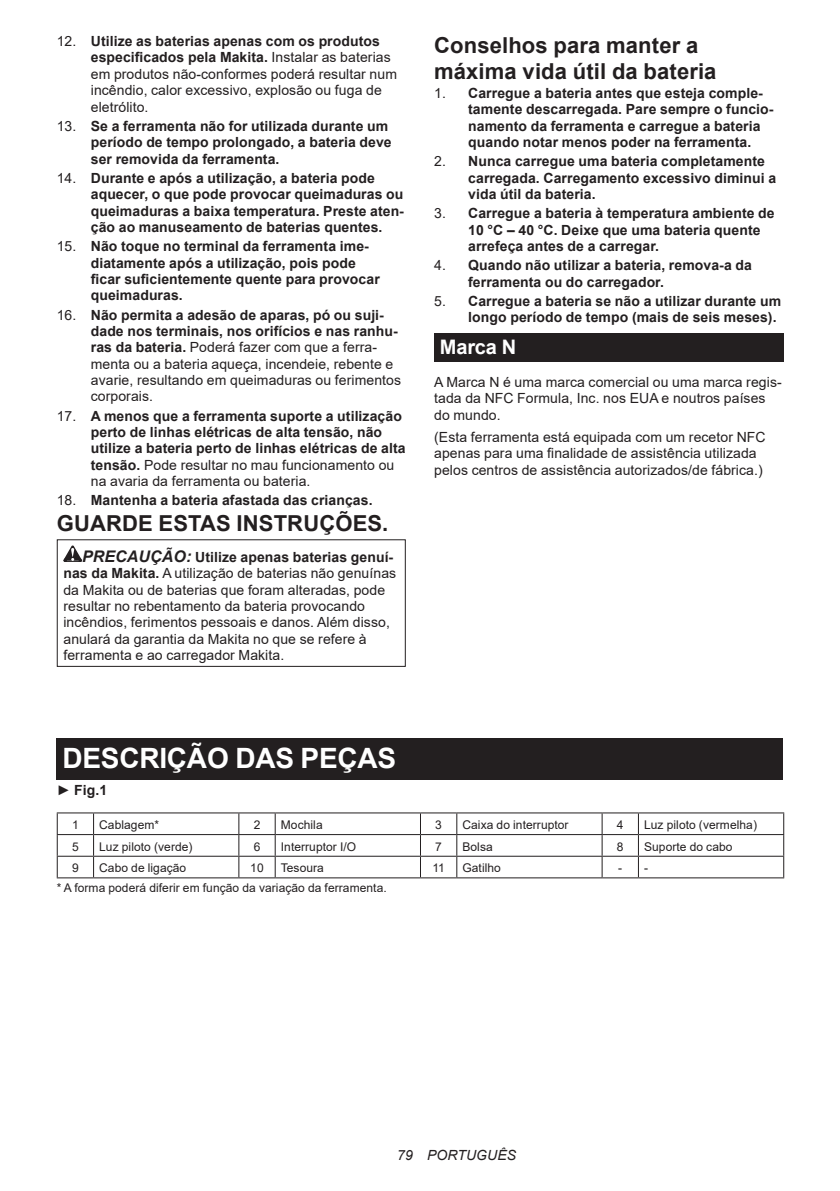
<style>
.page{position:relative;width:840px;height:1191px;background:#fff}
.page>*{position:absolute;margin:0;border:0;box-sizing:border-box;transform-origin:0 0}
.t1{font:700 28px "Arial";letter-spacing:-.01em;color:#fff}
.t2{font:700 22px/25.8px "Arial";letter-spacing:.005em;color:#231f20}
.t3{font:700 20px "Arial";letter-spacing:-.01em;color:#fff}
.t4{font:700 14px/16.4px "Arial";letter-spacing:.005em;color:#231f20}
.t5{font:14px/16.4px "Arial";letter-spacing:.005em;color:#231f20}
.t6{font:italic 14px "Arial";letter-spacing:.005em;color:#231f20}
.t7{font:12px "Arial";letter-spacing:.005em;color:#231f20}
.s1{font-weight:700}
.s2{font-weight:400}
.s3{font-weight:700;font-style:italic;font-size:16px}
</style>
<div class="page">
<svg style="left:63px;top:545px;width:19px;height:17px"></svg>
<div style="left:57px;top:539px;width:348px;height:128px;border:1px solid #231f20"></div>
<div style="left:434px;top:333px;width:348px;height:29px;background:#231f20"></div>
<div style="left:57px;top:738px;width:725px;height:41px;background:#231f20"></div>
<hr style="left:57px;top:812px;width:36px;height:1px;background:#231f20">
<hr style="left:93px;top:812px;width:146px;height:1px;background:#231f20">
<hr style="left:239px;top:812px;width:36px;height:1px;background:#231f20">
<hr style="left:275px;top:812px;width:145px;height:1px;background:#231f20">
<hr style="left:420px;top:812px;width:36px;height:1px;background:#231f20">
<hr style="left:456px;top:812px;width:145px;height:1px;background:#231f20">
<hr style="left:601px;top:812px;width:37px;height:1px;background:#231f20">
<hr style="left:638px;top:812px;width:145px;height:1px;background:#231f20">
<hr style="left:57px;top:834px;width:36px;height:1px;background:#231f20">
<hr style="left:93px;top:834px;width:146px;height:1px;background:#231f20">
<hr style="left:239px;top:834px;width:36px;height:1px;background:#231f20">
<hr style="left:275px;top:834px;width:145px;height:1px;background:#231f20">
<hr style="left:420px;top:834px;width:36px;height:1px;background:#231f20">
<hr style="left:456px;top:834px;width:145px;height:1px;background:#231f20">
<hr style="left:601px;top:834px;width:37px;height:1px;background:#231f20">
<hr style="left:638px;top:834px;width:145px;height:1px;background:#231f20">
<hr style="left:57px;top:855px;width:36px;height:1px;background:#231f20">
<svg style="left:57px;top:813px;width:1px;height:64px"></svg>
<hr style="left:93px;top:855px;width:146px;height:1px;background:#231f20">
<svg style="left:93px;top:813px;width:1px;height:64px"></svg>
<hr style="left:239px;top:855px;width:36px;height:1px;background:#231f20">
<svg style="left:238px;top:813px;width:1px;height:64px"></svg>
<hr style="left:275px;top:855px;width:145px;height:1px;background:#231f20">
<svg style="left:274px;top:813px;width:1px;height:64px"></svg>
<hr style="left:420px;top:855px;width:36px;height:1px;background:#231f20">
<svg style="left:420px;top:813px;width:1px;height:64px"></svg>
<hr style="left:456px;top:855px;width:145px;height:1px;background:#231f20">
<svg style="left:456px;top:813px;width:1px;height:64px"></svg>
<hr style="left:601px;top:855px;width:37px;height:1px;background:#231f20">
<svg style="left:601px;top:813px;width:1px;height:64px"></svg>
<hr style="left:638px;top:855px;width:145px;height:1px;background:#231f20">
<svg style="left:637px;top:813px;width:1px;height:64px"></svg>
<hr style="left:57px;top:877px;width:36px;height:1px;background:#231f20">
<hr style="left:93px;top:877px;width:146px;height:1px;background:#231f20">
<hr style="left:239px;top:877px;width:36px;height:1px;background:#231f20">
<hr style="left:275px;top:877px;width:145px;height:1px;background:#231f20">
<hr style="left:420px;top:877px;width:36px;height:1px;background:#231f20">
<hr style="left:456px;top:877px;width:145px;height:1px;background:#231f20">
<hr style="left:601px;top:877px;width:37px;height:1px;background:#231f20">
<hr style="left:638px;top:877px;width:145px;height:1px;background:#231f20">
<p class="t5" style="left:91px;top:33px;width:307px;text-indent:-34px">12. <span class="s1">Utilize as baterias apenas com os produtos especificados pela Makita.</span> Instalar as baterias em produtos não-conformes poderá resultar num incêndio, calor excessivo, explosão ou fuga de eletrólito.</p>
<p class="t4" style="left:91px;top:118px;width:302px;text-indent:-34px"><span class="s2">13.</span> Se a ferramenta não for utilizada durante um período de tempo prolongado, a bateria deve ser removida da ferramenta.</p>
<p class="t4" style="left:91px;top:170px;width:314px;text-indent:-34px"><span class="s2">14.</span> Durante e após a utilização, a bateria pode aquecer, o que pode provocar queimaduras ou queimaduras a baixa temperatura. Preste aten&shy;ção ao manuseamento de baterias quentes.</p>
<p class="t4" style="left:91px;top:238px;width:290px;text-indent:-34px"><span class="s2">15.</span> Não toque no terminal da ferramenta ime&shy;diatamente após a utilização, pois pode ficar suficientemente quente para provocar queimaduras.</p>
<p class="t5" style="left:91px;top:306px;width:311px;text-indent:-34px">16. <span class="s1">Não permita a adesão de aparas, pó ou suji&shy;dade nos terminais, nos orifícios e nas ranhu&shy;ras da bateria.</span> Poderá fazer com que a ferra&shy;menta ou a bateria aqueça, incendeie, rebente e avarie, resultando em queimaduras ou ferimentos corporais.</p>
<p class="t4" style="left:91px;top:408px;width:316px;text-indent:-34px"><span class="s2">17.</span> A menos que a ferramenta suporte a utilização perto de linhas elétricas de alta tensão, não utilize a bateria perto de linhas elétricas de alta tensão. <span class="s2">Pode resultar no mau funcionamento ou na avaria da ferramenta ou bateria.</span></p>
<p class="t4" style="left:57px;top:492px;width:317px"><span class="s2">18.</span> Mantenha a bateria afastada das crianças.</p>
<h2 class="t2" style="left:57px;top:511px;width:333px">GUARDE ESTAS INSTRUÇÕES.</h2>
<p class="t5" style="left:63px;top:548px;width:334px;text-indent:19px"><span class="s3">PRECAUÇÃO:</span> <span class="s1">Utilize apenas baterias genuí&shy;nas da Makita.</span> A utilização de baterias não genuínas da Makita ou de baterias que foram alteradas, pode resultar no rebentamento da bateria provocando incêndios, ferimentos pessoais e danos. Além disso, anulará da garantia da Makita no que se refere à ferramenta e ao carregador Makita.</p>
<h2 class="t2" style="left:434px;top:33px;width:284px">Conselhos para manter a máxima vida útil da bateria</h2>
<p class="t4" style="left:468px;top:85px;width:306px;text-indent:-34px"><span class="s2">1.</span> Carregue a bateria antes que esteja comple&shy;tamente descarregada. Pare sempre o funcio&shy;namento da ferramenta e carregue a bateria quando notar menos poder na ferramenta.</p>
<p class="t4" style="left:468px;top:153px;width:309px;text-indent:-34px"><span class="s2">2.</span> Nunca carregue uma bateria completamente carregada. Carregamento excessivo diminui a vida útil da bateria.</p>
<p class="t4" style="left:468px;top:205px;width:308px;text-indent:-34px"><span class="s2">3.</span> Carregue a bateria à temperatura ambiente de<br>10 °C – 40 °C. Deixe que uma bateria quente arrefeça antes de a carregar.</p>
<p class="t4" style="left:468px;top:257px;width:285px;text-indent:-34px"><span class="s2">4.</span> Quando não utilizar a bateria, remova-a da ferramenta ou do carregador.</p>
<p class="t4" style="left:468px;top:293px;width:314px;text-indent:-34px"><span class="s2">5.</span> Carregue a bateria se não a utilizar durante um longo período de tempo (mais de seis meses).</p>
<h3 class="t3" style="left:439px;top:332px;width:78px">Marca N</h3>
<p class="t5" style="left:434px;top:374px;width:349px">A Marca N é uma marca comercial ou uma marca regis&shy;tada da NFC Formula, Inc. nos EUA e noutros países do mundo.</p>
<p class="t5" style="left:434px;top:428px;width:333px">(Esta ferramenta está equipada com um recetor NFC apenas para uma finalidade de assistência utilizada pelos centros de assistência autorizados/de fábrica.)</p>
<h1 class="t1" style="left:62px;top:738px;width:335px">DESCRIÇÃO DAS PEÇAS</h1>
<p class="t4" style="left:57px;top:782px;width:52px"><span class="s2">►</span> Fig.1</p>
<p class="t7" style="left:72px;top:816px;width:8px">1</p>
<p class="t7" style="left:99px;top:816px;width:61px">Cablagem*</p>
<p class="t7" style="left:253px;top:816px;width:8px">2</p>
<p class="t7" style="left:281px;top:816px;width:43px">Mochila</p>
<p class="t7" style="left:435px;top:816px;width:8px">3</p>
<p class="t7" style="left:462px;top:816px;width:108px">Caixa do interruptor</p>
<p class="t7" style="left:616px;top:816px;width:8px">4</p>
<p class="t7" style="left:643px;top:816px;width:114px">Luz piloto (vermelha)</p>
<p class="t7" style="left:72px;top:838px;width:8px">5</p>
<p class="t7" style="left:99px;top:838px;width:95px">Luz piloto (verde)</p>
<p class="t7" style="left:253px;top:838px;width:8px">6</p>
<p class="t7" style="left:281px;top:838px;width:77px">Interruptor I/O</p>
<p class="t7" style="left:435px;top:838px;width:8px">7</p>
<p class="t7" style="left:462px;top:838px;width:32px">Bolsa</p>
<p class="t7" style="left:616px;top:838px;width:8px">8</p>
<p class="t7" style="left:643px;top:838px;width:90px">Suporte do cabo</p>
<p class="t7" style="left:72px;top:859px;width:8px">9</p>
<p class="t7" style="left:99px;top:859px;width:89px">Cabo de ligação</p>
<p class="t7" style="left:250px;top:859px;width:15px">10</p>
<p class="t7" style="left:281px;top:859px;width:45px">Tesoura</p>
<p class="t7" style="left:432px;top:859px;width:14px">11</p>
<p class="t7" style="left:462px;top:859px;width:40px">Gatilho</p>
<p class="t7" style="left:618px;top:859px;width:31px">- -</p>
<p class="t7" style="left:57px;top:880px;width:331px">* A forma poderá diferir em função da variação da ferramenta.</p>
<p class="t6" style="left:397px;top:1146px;width:120px">79 PORTUGUÊS</p>
</div>
